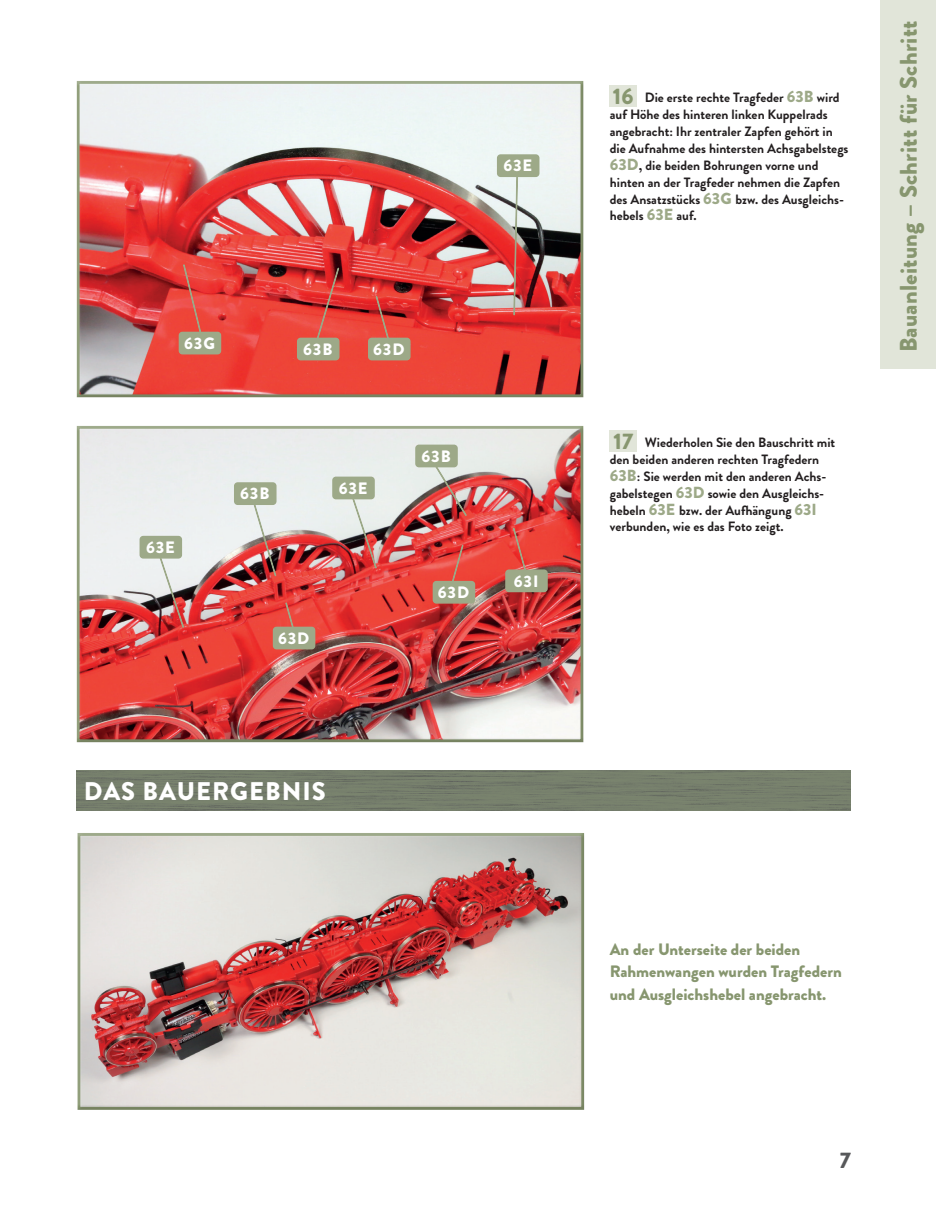
<style>
.page{position:relative;width:936px;height:1212px;background:#fff}
.page>*{position:absolute;margin:0;border:0;box-sizing:border-box;transform-origin:0 0}
.t1{font:900 25.5px "Brandon Grotesque";letter-spacing:.04em;color:#fff}
.t2{font:900 24px "Brandon Grotesque";letter-spacing:.01em;color:#87966f}
.t3{font:900 22.5px "Brandon Grotesque";color:#57585a}
.t4{font:900 16.5px/22.5px "Brandon Grotesque";color:#87966f}
.t5{font:900 16.5px "Brandon Grotesque";letter-spacing:.055em;color:#fff}
.t6{font:700 13.5px/17px "Brandon Grotesque";color:#231f20}
.s1{font-weight:900;font-size:22.5px;color:#87966f}
.s2{font-weight:900;font-size:16.05px;color:#9da988}
</style>
<div class="page">
<div style="left:880px;top:0;width:55px;height:369px;background:#e1e5d9"></div>
<img style="left:77px;top:771px;width:773px;height:39px">
<div style="left:609px;top:85px;width:27px;height:21px;background:#e1e5d9"></div>
<div style="left:609px;top:430px;width:27px;height:21px;background:#e1e5d9"></div>
<div style="left:76px;top:425px;width:509px;height:319px;background:#231f20;opacity:.15"></div>
<div style="left:76px;top:80px;width:509px;height:319px;background:#231f20;opacity:.15"></div>
<div style="left:77px;top:832px;width:509px;height:278px;background:#231f20;opacity:.15"></div>
<svg style="left:348px;top:492px;width:30px;height:78px;background:#c49895"></svg>
<div style="left:333px;top:477px;width:41px;height:22px;background:#9da988;border-radius:3px"></div>
<div style="left:332px;top:477px;width:43px;height:22px;border:2px solid #9da988;border-radius:3px"></div>
<svg style="left:248px;top:493px;width:29px;height:85px;background:#bc9593"></svg>
<div style="left:235px;top:483px;width:41px;height:21px;background:#9da988;border-radius:3px"></div>
<div style="left:234px;top:482px;width:42px;height:23px;border:2px solid #9da988;border-radius:3px"></div>
<svg style="left:283px;top:601px;width:16px;height:26px"></svg>
<div style="left:273px;top:627px;width:41px;height:22px;background:#9da988;border-radius:3px"></div>
<div style="left:273px;top:627px;width:42px;height:22px;border:2px solid #9da988;border-radius:3px"></div>
<svg style="left:444px;top:544px;width:20px;height:37px"></svg>
<div style="left:433px;top:582px;width:41px;height:21px;background:#9da988;border-radius:3px"></div>
<div style="left:432px;top:581px;width:43px;height:23px;border:2px solid #9da988;border-radius:3px"></div>
<svg style="left:428px;top:457px;width:40px;height:61px;background:#be8f8b"></svg>
<div style="left:416px;top:445px;width:41px;height:22px;background:#9da988;border-radius:3px"></div>
<div style="left:415px;top:445px;width:43px;height:22px;border:2px solid #9da988;border-radius:3px"></div>
<svg style="left:511px;top:527px;width:20px;height:42px"></svg>
<div style="left:506px;top:570px;width:41px;height:21px;background:#9da988;border-radius:3px"></div>
<div style="left:505px;top:569px;width:42px;height:23px;border:2px solid #9da988;border-radius:3px"></div>
<svg style="left:156px;top:551px;width:29px;height:78px;background:#c09796"></svg>
<div style="left:140px;top:536px;width:41px;height:22px;background:#9da988;border-radius:3px"></div>
<div style="left:139px;top:536px;width:43px;height:23px;border:2px solid #9da988;border-radius:3px"></div>
<svg style="left:511px;top:177px;width:8px;height:140px"></svg>
<div style="left:497px;top:155px;width:41px;height:21px;background:#9da988;border-radius:3px"></div>
<div style="left:497px;top:154px;width:42px;height:23px;border:2px solid #9da988;border-radius:3px"></div>
<svg style="left:181px;top:264px;width:24px;height:68px;background:#e44d43"></svg>
<div style="left:179px;top:332px;width:41px;height:22px;background:#9da988;border-radius:3px"></div>
<div style="left:179px;top:332px;width:42px;height:22px;border:2px solid #9da988;border-radius:3px"></div>
<svg style="left:311px;top:267px;width:29px;height:84px;background:#d43e38"></svg>
<div style="left:298px;top:338px;width:41px;height:22px;background:#9da988;border-radius:3px"></div>
<div style="left:297px;top:338px;width:42px;height:22px;border:2px solid #9da988;border-radius:3px"></div>
<svg style="left:373px;top:295px;width:21px;height:43px"></svg>
<div style="left:369px;top:338px;width:41px;height:22px;background:#9da988;border-radius:3px"></div>
<div style="left:368px;top:338px;width:42px;height:22px;border:2px solid #9da988;border-radius:3px"></div>
<p class="t5" style="left:503px;top:154px;width:30px">63E</p>
<p class="t5" style="left:184px;top:331px;width:32px">63G</p>
<p class="t5" style="left:303px;top:337px;width:31px">63B</p>
<p class="t5" style="left:373px;top:337px;width:33px">63D</p>
<p class="t5" style="left:146px;top:536px;width:30px">63E</p>
<p class="t5" style="left:240px;top:482px;width:31px">63B</p>
<p class="t5" style="left:339px;top:476px;width:30px">63E</p>
<p class="t5" style="left:278px;top:626px;width:33px">63D</p>
<p class="t5" style="left:421px;top:444px;width:31px">63B</p>
<p class="t5" style="left:438px;top:581px;width:33px">63D</p>
<p class="t5" style="left:514px;top:569px;width:26px">63I</p>
<h1 class="t1" style="left:84px;top:773px;width:243px">DAS BAUERGEBNIS</h1>
<p class="t6" style="left:609px;top:89px;width:240px"><span class="s1">16</span> Die erste rechte Tragfeder <span class="s2">63B</span> wird auf Höhe des hinteren linken Kuppelrads angebracht: Ihr zentraler Zapfen gehört in die Aufnahme des hintersten Achsgabelstegs <span class="s2">63D</span>, die beiden Bohrungen vorne und hinten an der Tragfeder nehmen die Zapfen des Ansatzstücks <span class="s2">63G</span> bzw. des Ausgleichs&shy;hebels <span class="s2">63E</span> auf.</p>
<p class="t6" style="left:609px;top:434px;width:227px"><span class="s1">17</span> Wiederholen Sie den Bauschritt mit den beiden anderen rechten Tragfedern <span class="s2">63B</span>: Sie werden mit den anderen Achs&shy;gabelstegen <span class="s2">63D</span> sowie den Ausgleichs&shy;hebeln <span class="s2">63E</span> bzw. der Aufhängung <span class="s2">63I </span>verbunden, wie es das Foto zeigt.</p>
<h2 class="t2" style="left:891px;top:352px;width:333px;rotate:-90deg">Bauanleitung – Schritt für Schritt</h2>
<p class="t4" style="left:609px;top:938px;width:233px">An der Unterseite der beiden<br>Rahmenwangen wurden Tragfedern und Ausgleichshebel angebracht.</p>
<h3 class="t3" style="left:839px;top:1144px;width:13px">7</h3>
</div>
